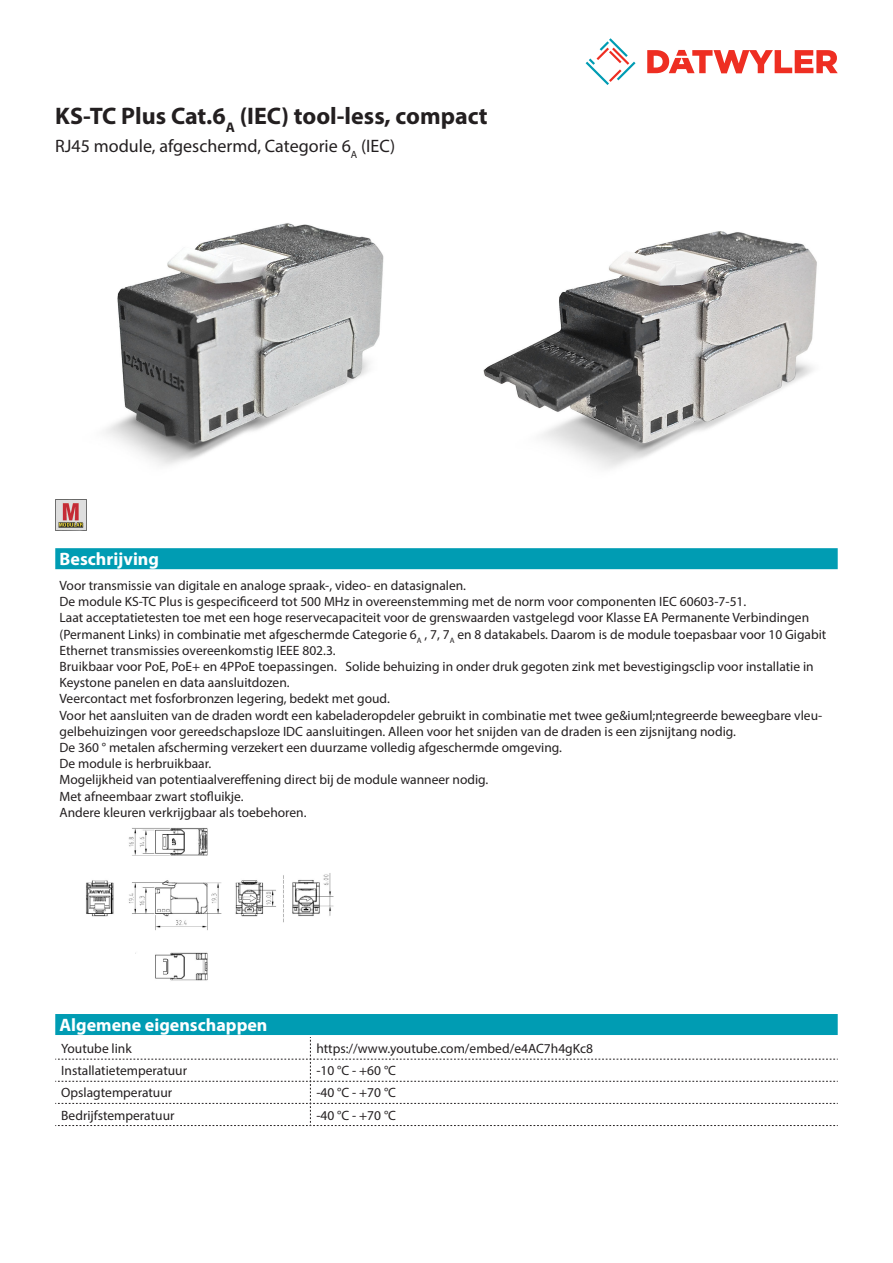
<style>
.page{position:relative;width:893px;height:1263px;background:#fff}
.page>*{position:absolute;margin:0;border:0;box-sizing:border-box;transform-origin:0 0}
.Product_Head{font:700 24px "Myriad Pro";color:#231f20}
.SubHead{font:18px "Myriad Pro";color:#231f20}
.Standard_Head_Proper{font:700 18px "Myriad Pro";color:#fff}
.Standard_text{font:13.5px/16.2px "Myriad Pro";color:#231f20}
.myriad_light_propert{font:13.5px "Myriad Pro";color:#231f20}
</style>
<div class="page">
<svg style="left:586px;top:38px;width:49px;height:47px"></svg>
<svg style="left:647px;top:50px;width:191px;height:23px"></svg>
<img style="left:106px;top:223px;width:278px;height:243px">
<img style="left:483px;top:231px;width:334px;height:238px">
<div style="left:55px;top:548px;width:783px;height:21px;background:#009cb3"></div>
<img style="left:55px;top:499px;width:32px;height:31px">
<img style="left:86px;top:828px;width:248px;height:153px">
<div style="left:55px;top:1014px;width:783px;height:21px;background:#009cb3"></div>
<svg style="left:55px;top:1037px;width:783px;height:89px"></svg>
<p class="Product_Head" style="left:55px;top:101px;width:434px">KS-TC Plus Cat.6<sub>A</sub> (IEC) tool-less, compact</p>
<p class="SubHead" style="left:55px;top:135px;width:341px">RJ45 module, afgeschermd, Categorie 6<sub>A</sub> (IEC)</p>
<p class="Standard_Head_Proper" style="left:60px;top:547px;width:101px">Beschrijving</p>
<p class="Standard_text" style="left:60px;top:577px;width:768px">Voor transmissie van digitale en analoge spraak-, video- en datasignalen.<br>De module KS-TC Plus is gespecificeerd tot 500 MHz in overeenstemming met de norm voor componenten IEC 60603-7-51.<br>Laat acceptatietesten toe met een hoge reservecapaciteit voor de grenswaarden vastgelegd voor Klasse EA Permanente Verbindingen (Permanent Links) in combinatie met afgeschermde Categorie 6<sub>A</sub> , 7, 7<sub>A</sub> en 8 datakabels. Daarom is de module toepasbaar voor 10 Gigabit Ethernet transmissies overeenkomstig IEEE 802.3.<br>Bruikbaar voor PoE, PoE+ en 4PPoE toepassingen. Solide behuizing in onder druk gegoten zink met bevestigingsclip voor installatie in Keystone panelen en data aansluitdozen.<br>Veercontact met fosforbronzen legering, bedekt met goud.<br>Voor het aansluiten van de draden wordt een kabeladeropdeler gebruikt in combinatie met twee ge&amp;iuml;ntegreerde beweegbare vleu&shy;gelbehuizingen voor gereedschapsloze IDC aansluitingen. Alleen voor het snijden van de draden is een zijsnijtang nodig.<br>De 360 ° metalen afscherming verzekert een duurzame volledig afgeschermde omgeving.<br>De module is herbruikbaar.<br>Mogelijkheid van potentiaalvereffening direct bij de module wanneer nodig.<br>Met afneembaar zwart stofluikje.<br>Andere kleuren verkrijgbaar als toebehoren.</p>
<p class="Standard_Head_Proper" style="left:60px;top:1013px;width:209px">Algemene eigenschappen</p>
<p class="myriad_light_propert" style="left:61px;top:1040px;width:72px">Youtube link</p>
<p class="myriad_light_propert" style="left:316px;top:1040px;width:278px">https://www.youtube.com/embed/e4AC7h4gKc8</p>
<p class="myriad_light_propert" style="left:61px;top:1062px;width:127px">Installatietemperatuur</p>
<p class="myriad_light_propert" style="left:316px;top:1062px;width:81px">-10 °C - +60 °C</p>
<p class="myriad_light_propert" style="left:61px;top:1084px;width:112px">Opslagtemperatuur</p>
<p class="myriad_light_propert" style="left:316px;top:1084px;width:81px">-40 °C - +70 °C</p>
<p class="myriad_light_propert" style="left:61px;top:1107px;width:115px">Bedrijfstemperatuur</p>
<p class="myriad_light_propert" style="left:316px;top:1107px;width:81px">-40 °C - +70 °C</p>
</div>
